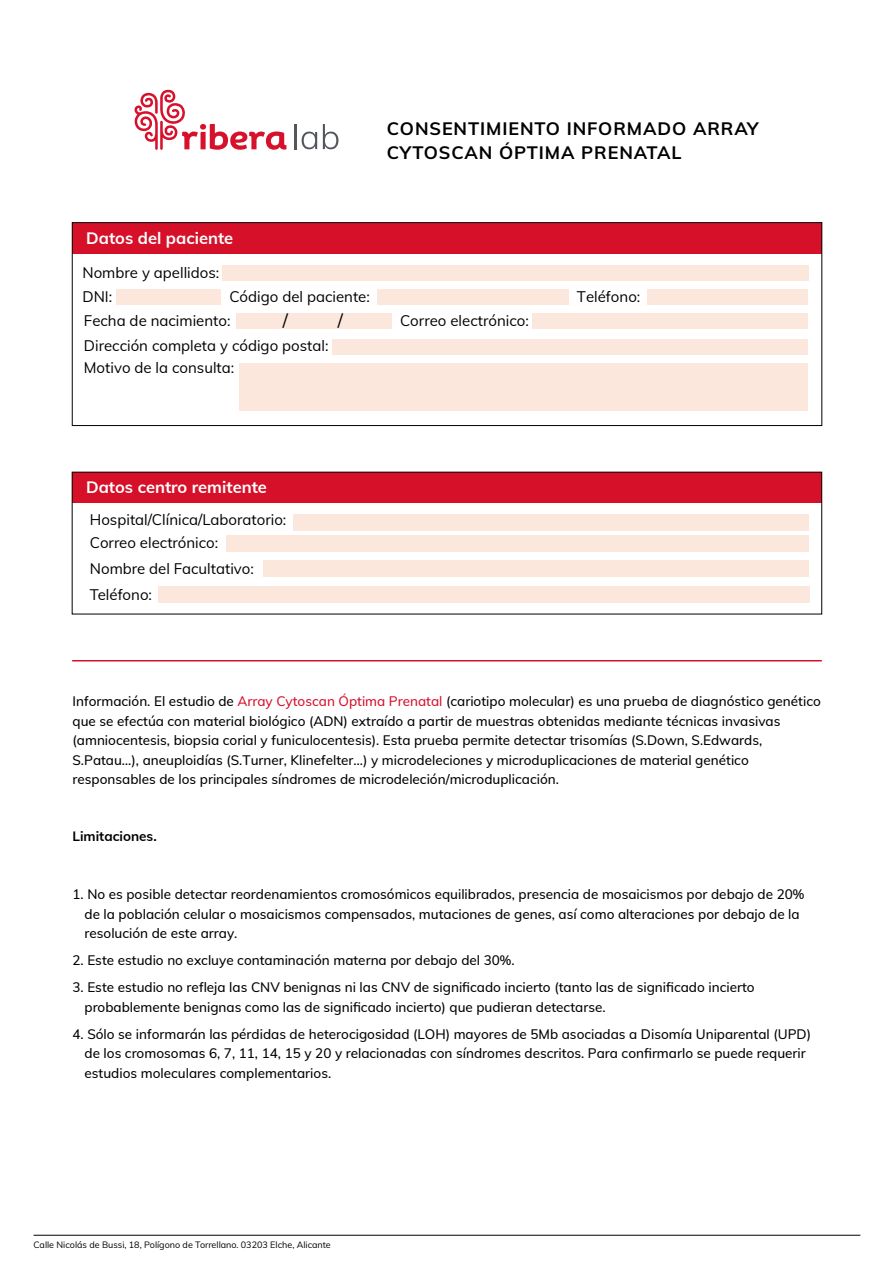
<style>
.page{position:relative;width:894px;height:1264px;background:#fff}
.page>*{position:absolute;margin:0;border:0;box-sizing:border-box;transform-origin:0 0}
.t1{font:700 18px/24px "Mulish";letter-spacing:.05em;color:#000}
.t2{font:18px "Mulish";color:#000}
.t3{font:700 16.5px "Mulish";color:#fff}
.t4{font:15px/24.2px "Mulish";color:#000}
.t5{font:500 13.5px/19.5px "Mulish";color:#000}
.t6{font:700 13.5px "Mulish";color:#000}
.t7{font:9px "Mulish";color:#000}
.s1{color:#d7112b}
</style>
<div class="page">
<svg style="left:134px;top:89px;width:152px;height:61px"></svg>
<hr style="left:295px;top:124px;width:2px;height:25px;background:#52565d">
<svg style="left:301px;top:131px;width:16px;height:18px"></svg>
<svg style="left:323px;top:124px;width:15px;height:25px"></svg>
<hr style="left:34px;top:1234px;width:826px;height:1px;background:#000">
<div style="left:222px;top:265px;width:585px;height:16px;background:#fce7dd"></div>
<div style="left:116px;top:289px;width:104px;height:15px;background:#fce7dd"></div>
<div style="left:377px;top:289px;width:192px;height:15px;background:#fce7dd"></div>
<div style="left:647px;top:289px;width:160px;height:15px;background:#fce7dd"></div>
<div style="left:72px;top:222px;width:749px;height:31px;background:#d61029"></div>
<div style="left:72px;top:222px;width:750px;height:204px;border:1px solid #000"></div>
<div style="left:237px;top:313px;width:155px;height:15px;background:#fce7dd"></div>
<div style="left:532px;top:313px;width:275px;height:16px;background:#fce7dd"></div>
<div style="left:332px;top:339px;width:475px;height:15px;background:#fce7dd"></div>
<div style="left:239px;top:363px;width:568px;height:48px;background:#fce7dd"></div>
<hr style="left:821px;top:472px;width:1px;height:30px;background:#000">
<hr style="left:72px;top:502px;width:749px;height:1px;background:#000">
<div style="left:72px;top:472px;width:749px;height:30px;background:#d61029"></div>
<div style="left:292px;top:513px;width:516px;height:17px;background:#fce7dd"></div>
<div style="left:226px;top:535px;width:582px;height:17px;background:#fce7dd"></div>
<div style="left:263px;top:560px;width:545px;height:17px;background:#fce7dd"></div>
<div style="left:158px;top:586px;width:651px;height:17px;background:#fce7dd"></div>
<hr style="left:72px;top:660px;width:749px;height:1px;background:#d61029">
<p class="t3" style="left:86px;top:226px;width:148px">Datos del paciente</p>
<h1 class="t1" style="left:387px;top:116px;width:373px">CONSENTIMIENTO INFORMADO ARRAY<br>CYTOSCAN ÓPTIMA PRENATAL</h1>
<p class="t4" style="left:82px;top:260px;width:138px">Nombre y apellidos:<br>DNI:</p>
<p class="t4" style="left:229px;top:284px;width:142px">Código del paciente:</p>
<p class="t4" style="left:577px;top:284px;width:65px">Teléfono:</p>
<p class="t4" style="left:84px;top:307px;width:246px;line-height:25.3px">Fecha de nacimiento:<br>Dirección completa y código postal:</p>
<p class="t4" style="left:84px;top:355px;width:152px">Motivo de la consulta:</p>
<h1 class="t2" style="left:282px;top:307px;width:7px">/</h1>
<h1 class="t2" style="left:338px;top:307px;width:7px">/</h1>
<p class="t4" style="left:400px;top:307px;width:130px">Correo electrónico:</p>
<p class="t3" style="left:86px;top:475px;width:182px">Datos centro remitente</p>
<p class="t4" style="left:90px;top:508px;width:198px;line-height:22.8px">Hospital/Clínica/Laboratorio:<br>Correo electrónico:</p>
<p class="t4" style="left:90px;top:555px;width:165px;line-height:25.8px">Nombre del Facultativo:<br>Teléfono:</p>
<p class="t5" style="left:72px;top:690px;width:749px">Información. El estudio de <span class="s1">Array Cytoscan Óptima Prenatal</span> (cariotipo molecular) es una prueba de diagnóstico genético que se efectúa con material biológico (ADN) extraído a partir de muestras obtenidas mediante técnicas invasivas (amniocentesis, biopsia corial y funiculocentesis). Esta prueba permite detectar trisomías (S.Down, S.Edwards, S.Patau…), aneuploidías (S.Turner, Klinefelter…) y microdeleciones y microduplicaciones de material genético responsables de los principales síndromes de microdeleción/microduplicación.</p>
<p class="t6" style="left:72px;top:826px;width:86px">Limitaciones.</p>
<p class="t5" style="left:84px;top:883px;width:721px;text-indent:-12px">1. No es posible detectar reordenamientos cromosómicos equilibrados, presencia de mosaicismos por debajo de 20% de la población celular o mosaicismos compensados, mutaciones de genes, así como alteraciones por debajo de la resolución de este array.</p>
<p class="t5" style="left:72px;top:949px;width:443px">2. Este estudio no excluye contaminación materna por debajo del 30%.</p>
<p class="t5" style="left:84px;top:976px;width:671px;text-indent:-12px">3. Este estudio no refleja las CNV benignas ni las CNV de significado incierto (tanto las de significado incierto probablemente benignas como las de significado incierto) que pudieran detectarse.</p>
<p class="t5" style="left:84px;top:1023px;width:728px;text-indent:-12px">4. Sólo se informarán las pérdidas de heterocigosidad (LOH) mayores de 5Mb asociadas a Disomía Uniparental (UPD) de los cromosomas 6, 7, 11, 14, 15 y 20 y relacionadas con síndromes descritos. Para confirmarlo se puede requerir estudios moleculares complementarios.</p>
<p class="t7" style="left:34px;top:1237px;width:299px">Calle Nicolás de Bussi, 18, Polígono de Torrellano. 03203 Elche, Alicante</p>
</div>
